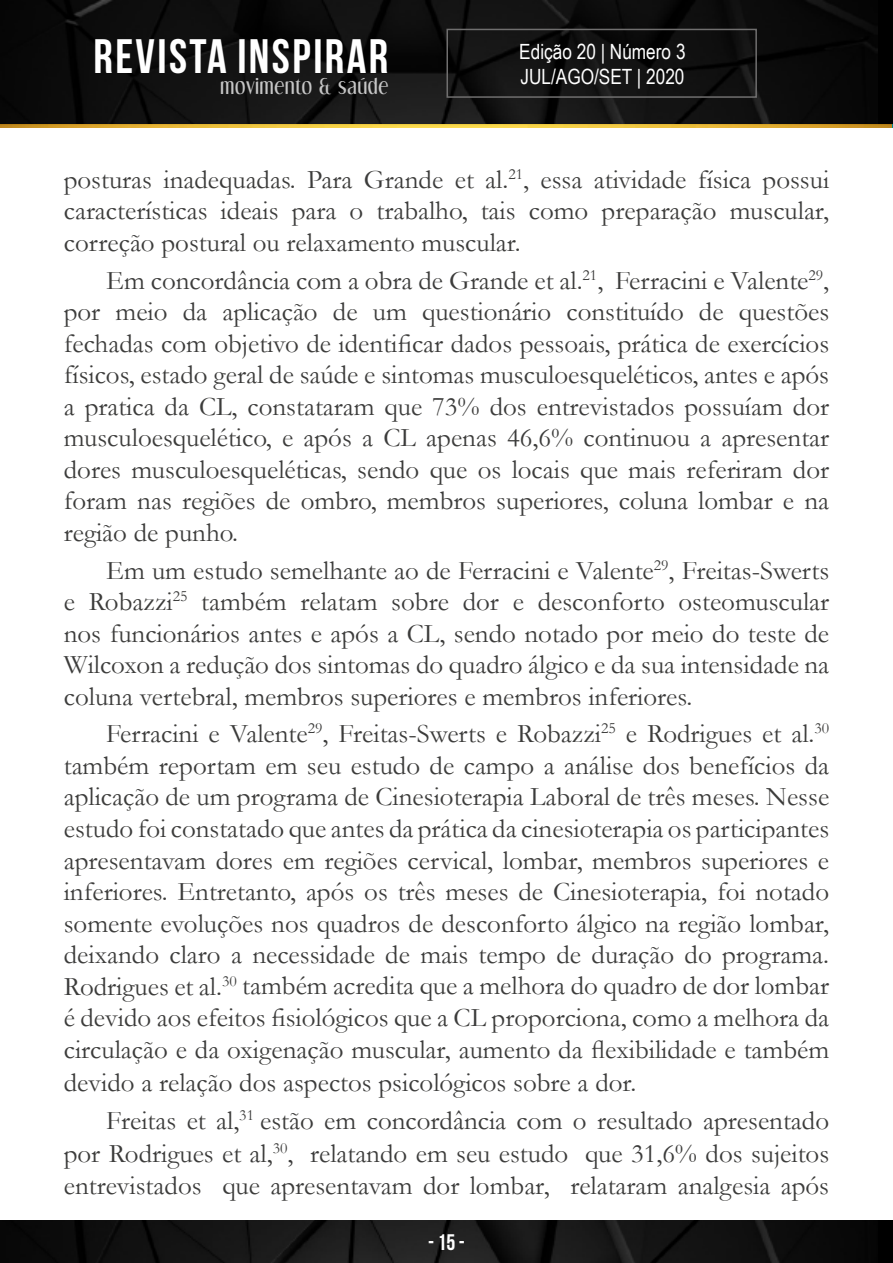
<style>
.page{position:relative;width:893px;height:1263px;background:#fff}
.page>*{position:absolute;margin:0;border:0;box-sizing:border-box;transform-origin:0 0}
.t1{font:700 48.3px "Bebas Neue";letter-spacing:.05em;color:#fff}
.t2{font:27px/31.5px "Garamond";color:#3c3c3b;text-align:justify}
.t3{font:700 22.5px "Bebas Neue";color:#fff}
.t4{font:21px/25.2px "Arial Narrow";color:#fff}
.t5{font:18.9px "Dream Orphans";letter-spacing:.05em;color:#c6c6c6}
</style>
<div class="page">
<img style="left:0;top:124px;width:891px;height:4px">
<img style="left:0;top:0;width:878px;height:124px">
<div style="left:446px;top:29px;width:311px;height:69px;border:2px solid #706f6f"></div>
<img style="left:0;top:1220px;width:878px;height:43px">
<h1 class="t1" style="left:94px;top:29px;width:296px">REVISTA INSPIRAR</h1>
<p class="t5" style="left:220px;top:75px;width:169px">movimento &amp; saúde</p>
<p class="t4" style="left:519px;top:38px;width:168px">Edição 20 | Número 3<br>JUL/AGO/SET | 2020</p>
<p class="t2" style="left:64px;top:163px;width:767px">posturas inadequadas. Para Grande et al.<sup>21</sup>, essa atividade física possui características ideais para o trabalho, tais como preparação muscular, correção postural ou relaxamento muscular.</p>
<p class="t2" style="left:64px;top:264px;width:767px;text-indent:43px">Em concordância com a obra de Grande et al.<sup>21</sup>, Ferracini e Valente<sup>29</sup>, por meio da aplicação de um questionário constituído de questões fechadas com objetivo de identificar dados pessoais, prática de exercícios físicos, estado geral de saúde e sintomas musculoesqueléticos, antes e após a pratica da CL, constataram que 73% dos entrevistados possuíam dor musculoesquelético, e após a CL apenas 46,6% continuou a apresentar dores musculoesqueléticas, sendo que os locais que mais referiram dor foram nas regiões de ombro, membros superiores, coluna lombar e na região de punho.</p>
<p class="t2" style="left:64px;top:554px;width:767px;text-indent:43px">Em um estudo semelhante ao de Ferracini e Valente<sup>29</sup>, Freitas-Swerts e Robazzi<sup>25</sup> também relatam sobre dor e desconforto osteomuscular nos funcionários antes e após a CL, sendo notado por meio do teste de Wilcoxon a redução dos sintomas do quadro álgico e da sua intensidade na coluna vertebral, membros superiores e membros inferiores.</p>
<p class="t2" style="left:64px;top:717px;width:767px;text-indent:43px">Ferracini e Valente<sup>29</sup>, Freitas-Swerts e Robazzi<sup>25</sup> e Rodrigues et al.<sup>30 </sup>também reportam em seu estudo de campo a análise dos benefícios da aplicação de um programa de Cinesioterapia Laboral de três meses. Nesse estudo foi constatado que antes da prática da cinesioterapia os participantes apresentavam dores em regiões cervical, lombar, membros superiores e inferiores. Entretanto, após os três meses de Cinesioterapia, foi notado somente evoluções nos quadros de desconforto álgico na região lombar, deixando claro a necessidade de mais tempo de duração do programa.<br>Rodrigues et al.<sup>30</sup> também acredita que a melhora do quadro de dor lombar é devido aos efeitos fisiológicos que a CL proporciona, como a melhora da circulação e da oxigenação muscular, aumento da flexibilidade e também devido a relação dos aspectos psicológicos sobre a dor.</p>
<p class="t2" style="left:64px;top:1104px;width:767px;line-height:32.4px;text-indent:43px">Freitas et al,<sup>31</sup> estão em concordância com o resultado apresentado por Rodrigues et al,<sup>30</sup>, relatando em seu estudo que 31,6% dos sujeitos entrevistados que apresentavam dor lombar, relataram analgesia após</p>
<p class="t3" style="left:428px;top:1230px;width:38px">- 15 -</p>
</div>
